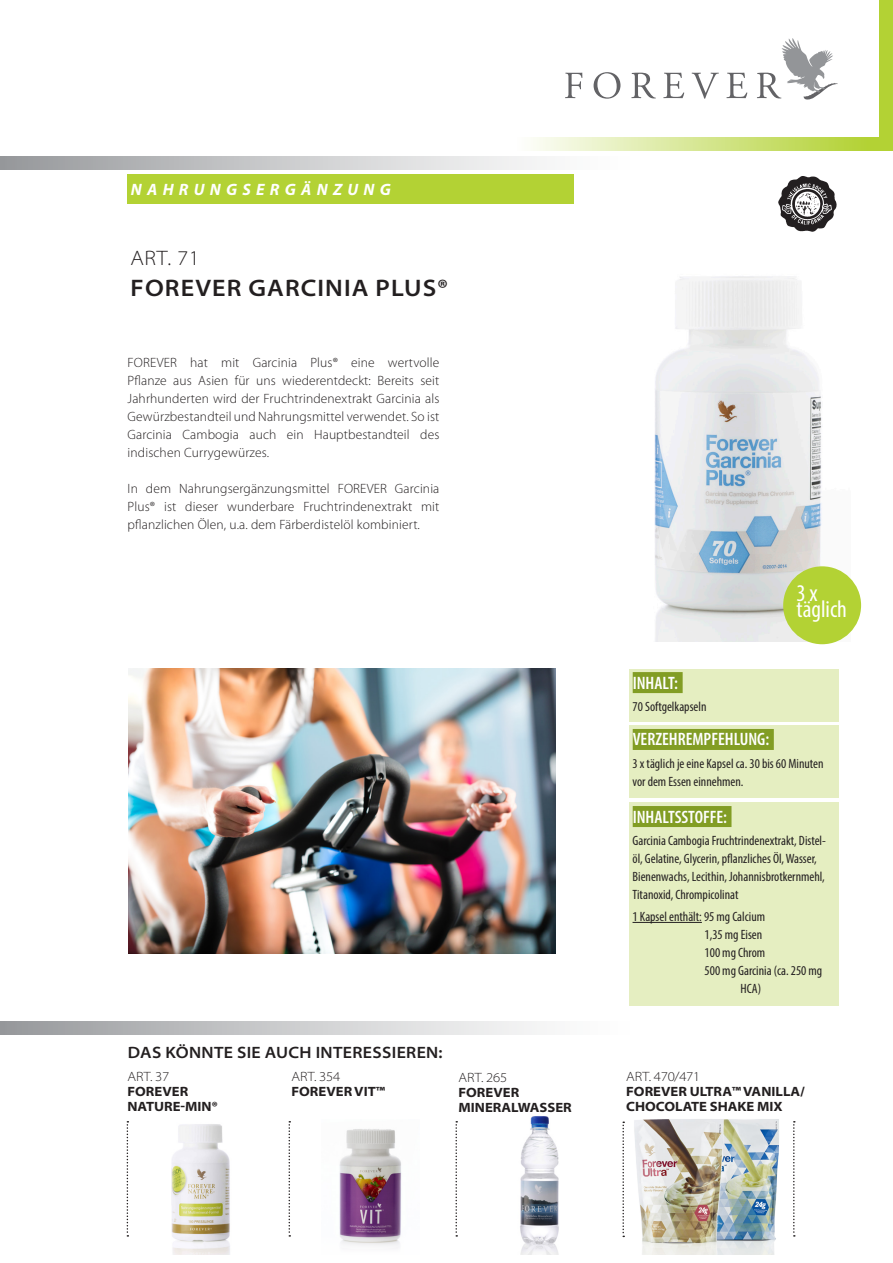
<style>
.page{position:relative;width:893px;height:1263px;background:#fff}
.page>*{position:absolute;margin:0;border:0;box-sizing:border-box;transform-origin:0 0}
.Produktbeschr__LiBü{font:600 semi-expanded 24px "Myriad Pro";letter-spacing:.045em;color:#231f20}
.Artikel-NR____Preis{font:condensed 24px "Myriad Pro";color:#fff}
.Produktbeschr__LiBü-2{font:300 semi-expanded 21px "Myriad Pro";color:#231f20}
.Artikel-NR____Preis-2{font:600 condensed 18px "Myriad Pro";color:#fff}
.Produktbeschr__LiBü-3{font:600 semi-expanded 16.5px "Myriad Pro";letter-spacing:.02em;color:#231f20}
.t1{font:italic 700 16.5px "Myriad Pro";letter-spacing:.32em;color:#fff}
.Produktbeschr__LiBü-4{font:300 13.5px/18px "Myriad Pro";letter-spacing:.01em;color:#231f20;text-align:justify}
.Artikel-NR____Preis-3{font:condensed 13.5px/18px "Myriad Pro";color:#231f20}
.Artikel-NR____Preis-4{font:700 semi-expanded 13.5px/15px "Myriad Pro";color:#231f20}
.Artikel-NR____Preis-5{font:300 semi-expanded 13.5px "Myriad Pro";letter-spacing:-.02em;color:#231f20}
.s1{font-weight:300}
</style>
<div class="page">
<img style="left:339px;top:1129px;width:63px;height:104px">
<img style="left:654px;top:276px;width:196px;height:365px">
<div style="left:128px;top:174px;width:446px;height:30px;background:#b3d234"></div>
<svg style="left:0;top:156px;width:540px;height:14px;background:#c7c8ca"></svg>
<svg style="left:0;top:1021px;width:540px;height:13px;background:#c7c8ca"></svg>
<div style="left:879px;top:0;width:14px;height:140px;background:#b3d234"></div>
<svg style="left:533px;top:137px;width:360px;height:14px;background:#d3e58c"></svg>
<svg style="left:565px;top:73px;width:17px;height:25px"></svg>
<svg style="left:594px;top:72px;width:26px;height:27px"></svg>
<svg style="left:631px;top:73px;width:25px;height:25px"></svg>
<svg style="left:663px;top:73px;width:21px;height:25px"></svg>
<svg style="left:692px;top:73px;width:27px;height:26px"></svg>
<svg style="left:726px;top:73px;width:21px;height:25px"></svg>
<svg style="left:757px;top:38px;width:81px;height:62px"></svg>
<svg style="left:289px;top:1121px;width:1px;height:115px"></svg>
<svg style="left:455px;top:1121px;width:2px;height:115px"></svg>
<svg style="left:127px;top:1121px;width:1px;height:115px"></svg>
<div style="left:629px;top:669px;width:210px;height:52px;background:#e5eec1"></div>
<div style="left:629px;top:725px;width:210px;height:73px;background:#e5eec1"></div>
<div style="left:633px;top:672px;width:50px;height:21px;background:#829d24"></div>
<div style="left:633px;top:729px;width:141px;height:21px;background:#829d24"></div>
<div style="left:629px;top:803px;width:210px;height:203px;background:#e5eec1"></div>
<div style="left:633px;top:806px;width:98px;height:21px;background:#829d24"></div>
<hr style="left:632px;top:922px;width:70px;height:1px;background:#231f20">
<div style="left:783px;top:566px;width:78px;height:78px;background:#b3d234;border-radius:50%"></div>
<img style="left:778px;top:176px;width:59px;height:56px">
<img style="left:171px;top:1124px;width:59px;height:130px">
<svg style="left:622px;top:1121px;width:2px;height:116px"></svg>
<img style="left:520px;top:1116px;width:39px;height:138px">
<svg style="left:793px;top:1121px;width:2px;height:115px"></svg>
<img style="left:729px;top:1119px;width:50px;height:135px">
<img style="left:634px;top:1119px;width:95px;height:135px">
<img style="left:128px;top:669px;width:427px;height:284px">
<p class="t1" style="left:131px;top:179px;width:261px">NAHRUNGSERGÄNZUNG</p>
<p class="Produktbeschr__LiBü-2" style="left:130px;top:246px;width:71px">ART. 71</p>
<p class="Produktbeschr__LiBü" style="left:131px;top:274px;width:319px">FOREVER GARCINIA PLUS®</p>
<p class="Produktbeschr__LiBü-4" style="left:128px;top:353px;width:313px">FOREVER hat mit Garcinia Plus® eine wertvolle Pflanze aus Asien für uns wiederentdeckt: Bereits seit Jahrhunderten wird der Fruchtrindenextrakt Garcinia als Gewürzbestandteil und Nahrungsmittel verwendet. So ist Garcinia Cambogia auch ein Hauptbestandteil des indischen Currygewürzes.</p>
<p class="Produktbeschr__LiBü-4" style="left:128px;top:479px;width:313px">In dem Nahrungsergänzungsmittel FOREVER Garcinia Plus® ist dieser wunderbare Fruchtrindenextrakt mit pflanzlichen Ölen, u.a. dem Färberdistelöl kombiniert.</p>
<p class="Produktbeschr__LiBü-3" style="left:128px;top:1043px;width:316px">DAS KÖNNTE SIE AUCH INTERESSIEREN:</p>
<p class="Artikel-NR____Preis-4" style="left:128px;top:1069px;width:92px"><span class="s1">ART. 37<br></span>FOREVER<br>NATURE-MIN®</p>
<p class="Artikel-NR____Preis-4" style="left:291px;top:1069px;width:95px"><span class="s1">ART. 354<br></span>FOREVER VIT™</p>
<p class="Artikel-NR____Preis-5" style="left:458px;top:1070px;width:50px">ART. 265</p>
<p class="Artikel-NR____Preis-4" style="left:458px;top:1085px;width:115px">FOREVER<br>MINERALWASSER</p>
<p class="Artikel-NR____Preis" style="left:797px;top:578px;width:23px">3 x</p>
<p class="Artikel-NR____Preis" style="left:797px;top:595px;width:52px">täglich</p>
<p class="Artikel-NR____Preis-2" style="left:633px;top:673px;width:47px">INHALT:</p>
<p class="Artikel-NR____Preis-3" style="left:632px;top:697px;width:75px">70 Softgelkapseln</p>
<p class="Artikel-NR____Preis-2" style="left:633px;top:730px;width:138px">VERZEHREMPFEHLUNG:</p>
<p class="Artikel-NR____Preis-3" style="left:632px;top:754px;width:193px">3 x täglich je eine Kapsel ca. 30 bis 60 Minuten vor dem Essen einnehmen.</p>
<p class="Artikel-NR____Preis-2" style="left:633px;top:807px;width:96px">INHALTSSTOFFE:</p>
<p class="Artikel-NR____Preis-3" style="left:632px;top:831px;width:195px">Garcinia Cambogia Fruchtrindenextrakt, Distel&shy;öl, Gelatine, Glycerin, pflanzliches Öl, Wasser, Bienenwachs, Lecithin, Johannisbrotkernmehl, Titanoxid, Chrompicolinat</p>
<p class="Artikel-NR____Preis-3" style="left:632px;top:907px;width:134px">1 Kapsel enthält: 95 mg Calcium</p>
<p class="Artikel-NR____Preis-3" style="left:705px;top:925px;width:59px">1,35 mg Eisen</p>
<p class="Artikel-NR____Preis-3" style="left:705px;top:943px;width:62px">100 mg Chrom</p>
<p class="Artikel-NR____Preis-3" style="left:705px;top:961px;width:119px">500 mg Garcinia (ca. 250 mg</p>
<p class="Artikel-NR____Preis-3" style="left:740px;top:979px;width:22px">HCA)</p>
<p class="Artikel-NR____Preis-5" style="left:626px;top:1069px;width:76px">ART. 470/471</p>
<p class="Artikel-NR____Preis-4" style="left:626px;top:1084px;width:180px">FOREVER ULTRA™ VANILLA/<br>CHOCOLATE SHAKE MIX</p>
</div>
